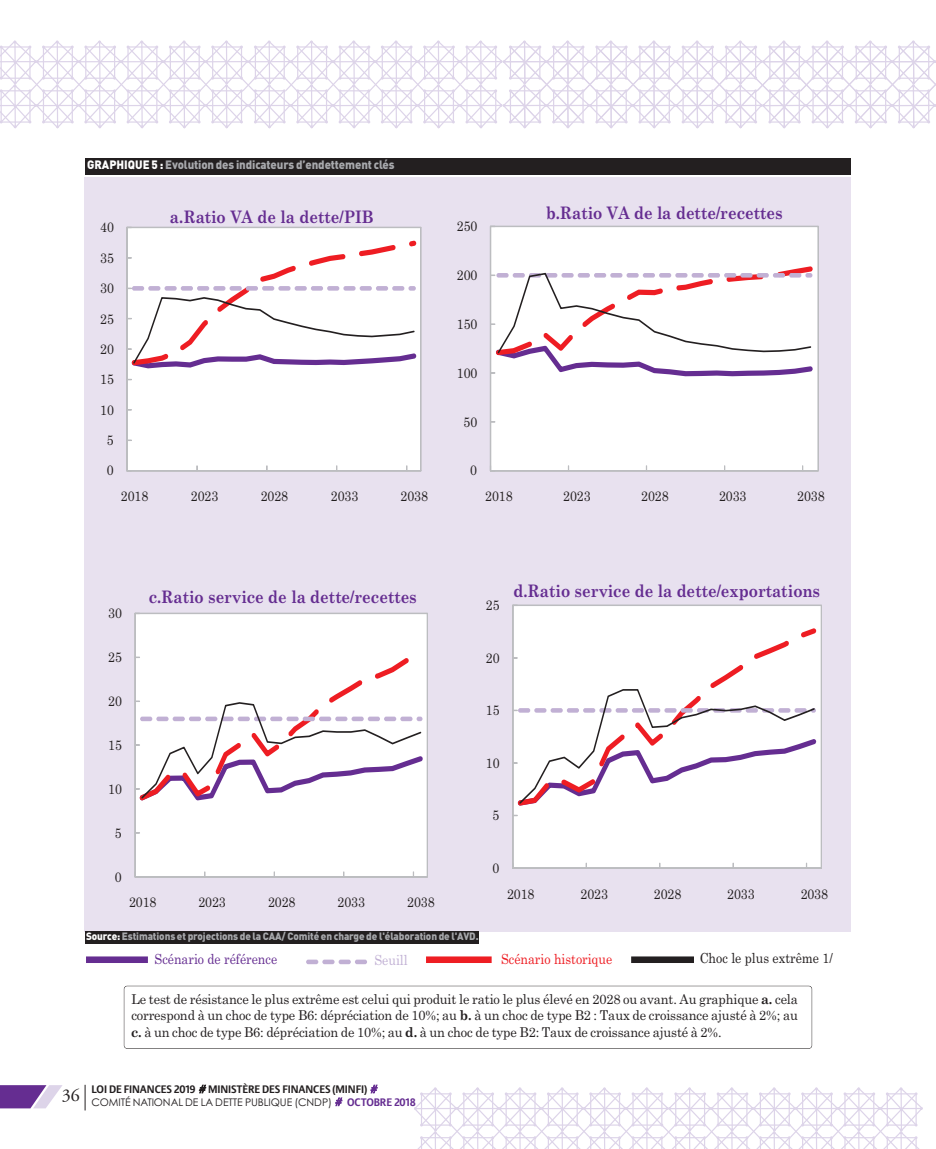
<style>
.page{position:relative;width:936px;height:1149px;background:#fff}
.page>*{position:absolute;margin:0;border:0;box-sizing:border-box;transform-origin:0 0}
.t1{font:18px "Adobe Garamond Pro";color:#231f20}
.t2{font:700 17.25px "Century Schoolbook";color:#652d91;scale:.87 1}
.t3{font:13.95px "Century Schoolbook";color:#231f20;scale:.89 1}
.t4{font:13.95px "Century Schoolbook";color:#652d91;scale:.89 1}
.t5{font:13.95px "Century Schoolbook";color:#ee1d23;scale:.89 1}
.t6{font:13.95px "Century Schoolbook";color:#c1b0d4;scale:.89 1}
.t7{font:13.5px/16.5px "Century Schoolbook";letter-spacing:-.01em;color:#231f20;text-align:justify;scale:.95 1}
.t8{font:900 12px "DIN Pro";letter-spacing:-.01em;color:#a8a9ad;scale:.95 1}
.t9{font:900 10.5px "DIN Pro";letter-spacing:-.01em;color:#a8a9ad;scale:.95 1}
.t10{font:10.5px "Century Gothic";letter-spacing:-.01em;color:#231f20}
.t11{font:700 10.5px "Plan";letter-spacing:-.01em;color:#231f20}
.s1{color:#fff}
.s2{font-weight:700}
.s3{font-family:"Century Gothic";font-weight:400;font-style:italic}
.s4{font-family:"Century Gothic";font-weight:400;font-style:italic;color:#652d91}
.s5{font-style:italic;color:#652d91}
.s6{font-family:"Plan";font-weight:700;color:#652d91}
</style>
<div class="page">
<svg style="left:0;top:1085px;width:62px;height:22px"></svg>
<svg style="left:199px;top:1084px;width:7px;height:8px"></svg>
<svg style="left:370px;top:1084px;width:7px;height:8px"></svg>
<svg style="left:335px;top:1097px;width:7px;height:8px"></svg>
<svg style="left:85px;top:1084px;width:1px;height:26px"></svg>
<svg style="left:0;top:40px;width:936px;height:88px"></svg>
<div style="left:85px;top:177px;width:766px;height:754px;background:#e8e1ef"></div>
<div style="left:134px;top:612px;width:294px;height:266px;background:#fff"></div>
<div style="left:134px;top:613px;width:2px;height:263px;border:1px solid #bcbdc0"></div>
<div style="left:135px;top:876px;width:292px;height:1px;border:1px solid #bcbdc0"></div>
<svg style="left:134px;top:871px;width:6px;height:6px"></svg>
<div style="left:126px;top:226px;width:296px;height:246px;background:#fff"></div>
<div style="left:126px;top:227px;width:1px;height:244px;border:1px solid #bcbdc0"></div>
<div style="left:127px;top:470px;width:294px;height:1px;border:1px solid #bcbdc0"></div>
<svg style="left:126px;top:465px;width:6px;height:6px"></svg>
<svg style="left:127px;top:240px;width:289px;height:128px;background:#f3eaef"></svg>
<div style="left:489px;top:225px;width:330px;height:247px;background:#fff"></div>
<div style="left:490px;top:226px;width:1px;height:245px;border:1px solid #bcbdc0"></div>
<div style="left:490px;top:470px;width:328px;height:1px;border:1px solid #bcbdc0"></div>
<svg style="left:490px;top:465px;width:5px;height:6px"></svg>
<svg style="left:512px;top:604px;width:310px;height:265px;background:#fafafa"></svg>
<div style="left:512px;top:604px;width:1px;height:264px;border:1px solid #bcbdc0"></div>
<div style="left:512px;top:867px;width:309px;height:1px;border:1px solid #bcbdc0"></div>
<svg style="left:512px;top:862px;width:5px;height:6px"></svg>
<svg style="left:805px;top:862px;width:2px;height:6px"></svg>
<div style="left:517px;top:627px;width:299px;height:61px;background:#fff"></div>
<div style="left:86px;top:956px;width:62px;height:6px;background:#652d91"></div>
<div style="left:426px;top:956px;width:65px;height:6px;background:#ee1d23"></div>
<div style="left:631px;top:956px;width:63px;height:6px;background:#231f20"></div>
<svg style="left:355px;top:959px;width:12px;height:4px"></svg>
<svg style="left:338px;top:959px;width:13px;height:4px"></svg>
<svg style="left:322px;top:959px;width:12px;height:4px"></svg>
<svg style="left:306px;top:959px;width:12px;height:4px"></svg>
<svg style="left:512px;top:688px;width:304px;height:117px;background:#f0e8ee"></svg>
<svg style="left:135px;top:656px;width:288px;height:144px;background:#f3ebef"></svg>
<svg style="left:490px;top:266px;width:322px;height:110px;background:#f1e7ed"></svg>
<div style="left:85px;top:158px;width:765px;height:16px;background:#231f20"></div>
<div style="left:85px;top:931px;width:393px;height:12px;background:#231f20"></div>
<svg style="left:414px;top:1087px;width:509px;height:61px"></svg>
<div style="left:124px;top:985px;width:688px;height:63px;border:1px solid #231f20;border-radius:3px"></div>
<p class="t8" style="left:87px;top:160px;width:325px"><span class="s1">GRAPHIQUE 5 :</span> Evolution des indicateurs d’endettement clés</p>
<p class="t3" style="left:100px;top:218px;width:17px">40</p>
<p class="t3" style="left:100px;top:249px;width:17px">35</p>
<p class="t3" style="left:100px;top:279px;width:17px">30</p>
<p class="t3" style="left:100px;top:310px;width:17px">25</p>
<p class="t3" style="left:100px;top:340px;width:17px">20</p>
<p class="t3" style="left:100px;top:370px;width:17px">15</p>
<p class="t3" style="left:100px;top:400px;width:17px">10</p>
<p class="t3" style="left:107px;top:431px;width:9px">5</p>
<p class="t3" style="left:107px;top:461px;width:9px">0</p>
<p class="t2" style="left:170px;top:206px;width:235px">a.Ratio VA de la dette/PIB</p>
<p class="t3" style="left:121px;top:487px;width:32px">2018</p>
<p class="t3" style="left:191px;top:487px;width:32px">2023</p>
<p class="t3" style="left:261px;top:487px;width:32px">2028</p>
<p class="t3" style="left:331px;top:487px;width:32px">2033</p>
<p class="t3" style="left:400px;top:487px;width:32px">2038</p>
<p class="t3" style="left:457px;top:217px;width:25px">250</p>
<p class="t2" style="left:546px;top:202px;width:273px">b.Ratio VA de la dette/recettes</p>
<p class="t3" style="left:457px;top:266px;width:25px">200</p>
<p class="t3" style="left:457px;top:315px;width:25px">150</p>
<p class="t3" style="left:457px;top:364px;width:25px">100</p>
<p class="t3" style="left:463px;top:412px;width:17px">50</p>
<p class="t3" style="left:470px;top:461px;width:9px">0</p>
<p class="t3" style="left:485px;top:487px;width:32px">2018</p>
<p class="t3" style="left:563px;top:487px;width:32px">2023</p>
<p class="t3" style="left:641px;top:487px;width:32px">2028</p>
<p class="t3" style="left:719px;top:487px;width:32px">2033</p>
<p class="t3" style="left:797px;top:487px;width:32px">2038</p>
<p class="t3" style="left:108px;top:604px;width:17px">30</p>
<p class="t3" style="left:108px;top:648px;width:17px">25</p>
<p class="t3" style="left:108px;top:692px;width:17px">20</p>
<p class="t2" style="left:149px;top:585px;width:310px">c.Ratio service de la dette/recettes</p>
<p class="t3" style="left:108px;top:736px;width:17px">15</p>
<p class="t3" style="left:108px;top:779px;width:17px">10</p>
<p class="t3" style="left:115px;top:823px;width:9px">5</p>
<p class="t3" style="left:115px;top:867px;width:9px">0</p>
<p class="t3" style="left:129px;top:893px;width:32px">2018</p>
<p class="t3" style="left:198px;top:893px;width:32px">2023</p>
<p class="t3" style="left:268px;top:893px;width:32px">2028</p>
<p class="t3" style="left:337px;top:893px;width:32px">2033</p>
<p class="t3" style="left:407px;top:893px;width:32px">2038</p>
<p class="t3" style="left:486px;top:596px;width:17px">25</p>
<p class="t2" style="left:513px;top:579px;width:354px">d.Ratio service de la dette/exportations</p>
<p class="t3" style="left:486px;top:648px;width:17px">20</p>
<p class="t3" style="left:486px;top:701px;width:17px">15</p>
<p class="t3" style="left:486px;top:753px;width:17px">10</p>
<p class="t3" style="left:492px;top:806px;width:9px">5</p>
<p class="t3" style="left:492px;top:858px;width:9px">0</p>
<p class="t3" style="left:507px;top:884px;width:32px">2018</p>
<p class="t3" style="left:580px;top:884px;width:32px">2023</p>
<p class="t3" style="left:653px;top:884px;width:32px">2028</p>
<p class="t3" style="left:727px;top:884px;width:32px">2033</p>
<p class="t3" style="left:800px;top:884px;width:32px">2038</p>
<p class="t9" style="left:86px;top:932px;width:414px"><span class="s1">Source:</span> Estimations et projections de la cAA/ comité en charge de l'élaboration de l'AVd.</p>
<p class="t4" style="left:154px;top:949px;width:139px">Scénario de référence</p>
<p class="t6" style="left:374px;top:950px;width:39px">Seuill</p>
<p class="t5" style="left:501px;top:949px;width:126px">Scénario historique</p>
<p class="t3" style="left:699px;top:948px;width:151px">Choc le plus extrême 1/</p>
<p class="t7" style="left:131px;top:990px;width:703px">Le test de résistance le plus extrême est celui qui produit le ratio le plus élevé en 2028 ou avant. Au graphique <span class="s2">a.</span> cela correspond à un choc de type B6: dépréciation de 10%; au <span class="s2">b.</span> à un choc de type B2 : Taux de croissance ajusté à 2%; au <span class="s2">c.</span> à un choc de type B6: dépréciation de 10%; au <span class="s2">d.</span> à un choc de type B2: Taux de croissance ajusté à 2%.</p>
<h1 class="t1" style="left:62px;top:1088px;width:19px">36</h1>
<p class="t11" style="left:91px;top:1082px;width:290px">LOI DE FINANCES 2019 <span class="s3">#</span>MINISTÈRE DES FINANCES (MINFI) <span class="s4">#</span></p>
<p class="t10" style="left:91px;top:1095px;width:326px">COMITÉ NATIONAL DE LA DETTE PUBLIQUE (CNDP) <span class="s5">#</span> <span class="s6">OCTOBRE 2018</span></p>
</div>
